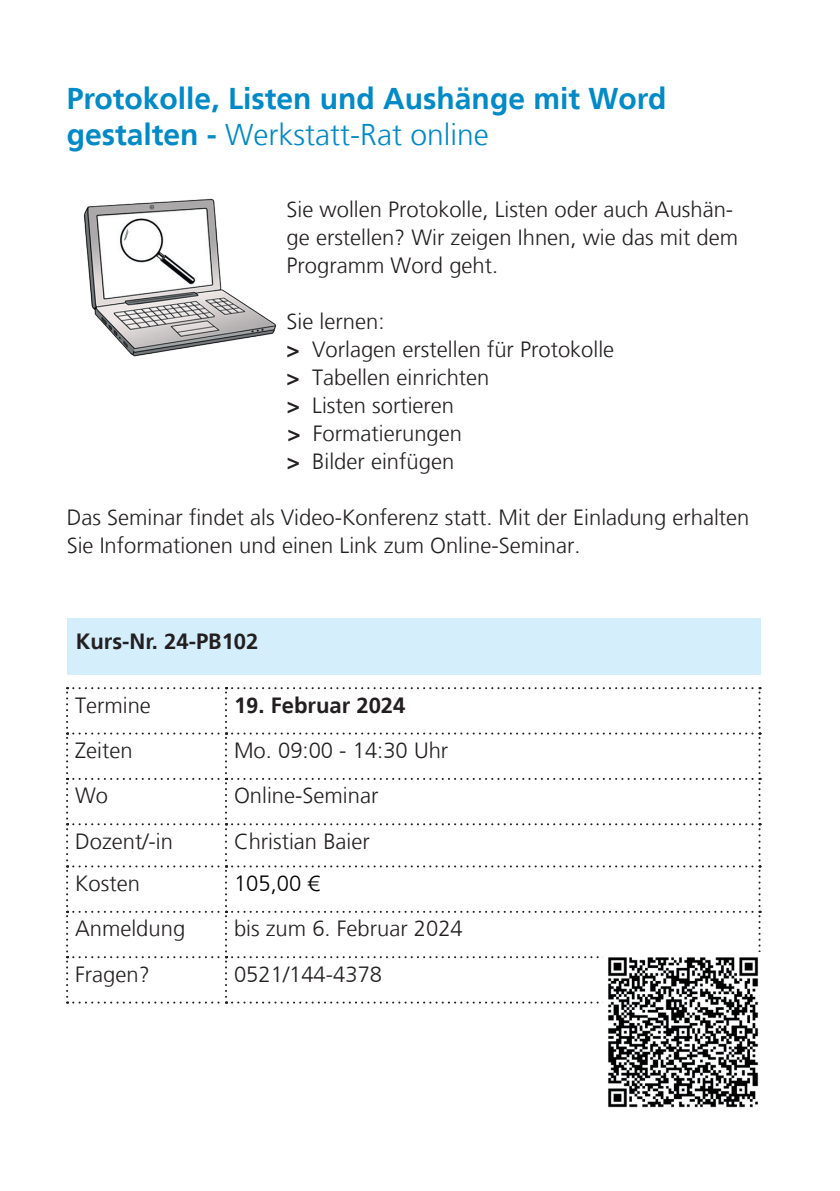
<style>
.page{position:relative;width:840px;height:1191px;background:#fff}
.page>*{position:absolute;margin:0;border:0;box-sizing:border-box;transform-origin:0 0}
.t1{font:700 30px/36px "Frutiger";color:#008ac7}
.t2{font:300 22px/28px "Frutiger";color:#231f20}
.t3{font:700 22px "Frutiger";color:#231f20}
.t4{font:300 22px "Frutiger";color:#000}
.s1{font-weight:300}
.s2{font-weight:700}
</style>
<div class="page">
<div style="left:67px;top:618px;width:693px;height:57px;background:#d4effb"></div>
<svg style="left:66px;top:687px;width:694px;height:316px"></svg>
<img style="left:83px;top:198px;width:194px;height:159px">
<img style="left:603px;top:953px;width:157px;height:155px">
<h1 class="t1" style="left:67px;top:80px;width:601px">Protokolle, Listen und Aushänge mit Word gestalten - <span class="s1">Werkstatt-Rat online</span></h1>
<p class="t2" style="left:286px;top:196px;width:453px">Sie wollen Protokolle, Listen oder auch Aushän&shy;ge erstellen? Wir zeigen Ihnen, wie das mit dem<br>Programm Word geht.</p>
<p class="t2" style="left:286px;top:308px;width:329px">Sie lernen:<br><span class="s2">&gt;</span> Vorlagen erstellen für Protokolle <span class="s2">&gt;</span> Tabellen einrichten<br><span class="s2">&gt;</span> Listen sortieren<br><span class="s2">&gt;</span> Formatierungen<br><span class="s2">&gt;</span> Bilder einfügen</p>
<p class="t2" style="left:67px;top:504px;width:684px">Das Seminar findet als Video-Konferenz statt. Mit der Einladung erhalten<br>Sie Informationen und einen Link zum Online-Seminar.</p>
<p class="t3" style="left:76px;top:629px;width:184px">Kurs-Nr. 24-PB102</p>
<p class="t2" style="left:75px;top:691px;width:77px">Termine</p>
<p class="t3" style="left:234px;top:692px;width:173px">19. Februar 2024</p>
<p class="t2" style="left:75px;top:737px;width:59px">Zeiten</p>
<p class="t2" style="left:234px;top:737px;width:216px">Mo. 09:00 - 14:30 Uhr</p>
<p class="t2" style="left:75px;top:782px;width:34px">Wo</p>
<p class="t2" style="left:234px;top:782px;width:146px">Online-Seminar</p>
<p class="t2" style="left:75px;top:827px;width:99px">Dozent/-in</p>
<p class="t2" style="left:234px;top:827px;width:137px">Christian Baier</p>
<p class="t2" style="left:75px;top:869px;width:66px">Kosten</p>
<p class="t4" style="left:234px;top:871px;width:87px">105,00 €</p>
<p class="t2" style="left:75px;top:915px;width:112px">Anmeldung</p>
<p class="t2" style="left:234px;top:915px;width:230px">bis zum 6. Februar 2024</p>
<p class="t2" style="left:75px;top:960px;width:76px">Fragen?</p>
<p class="t2" style="left:234px;top:960px;width:149px">0521/144-4378</p>
</div>
